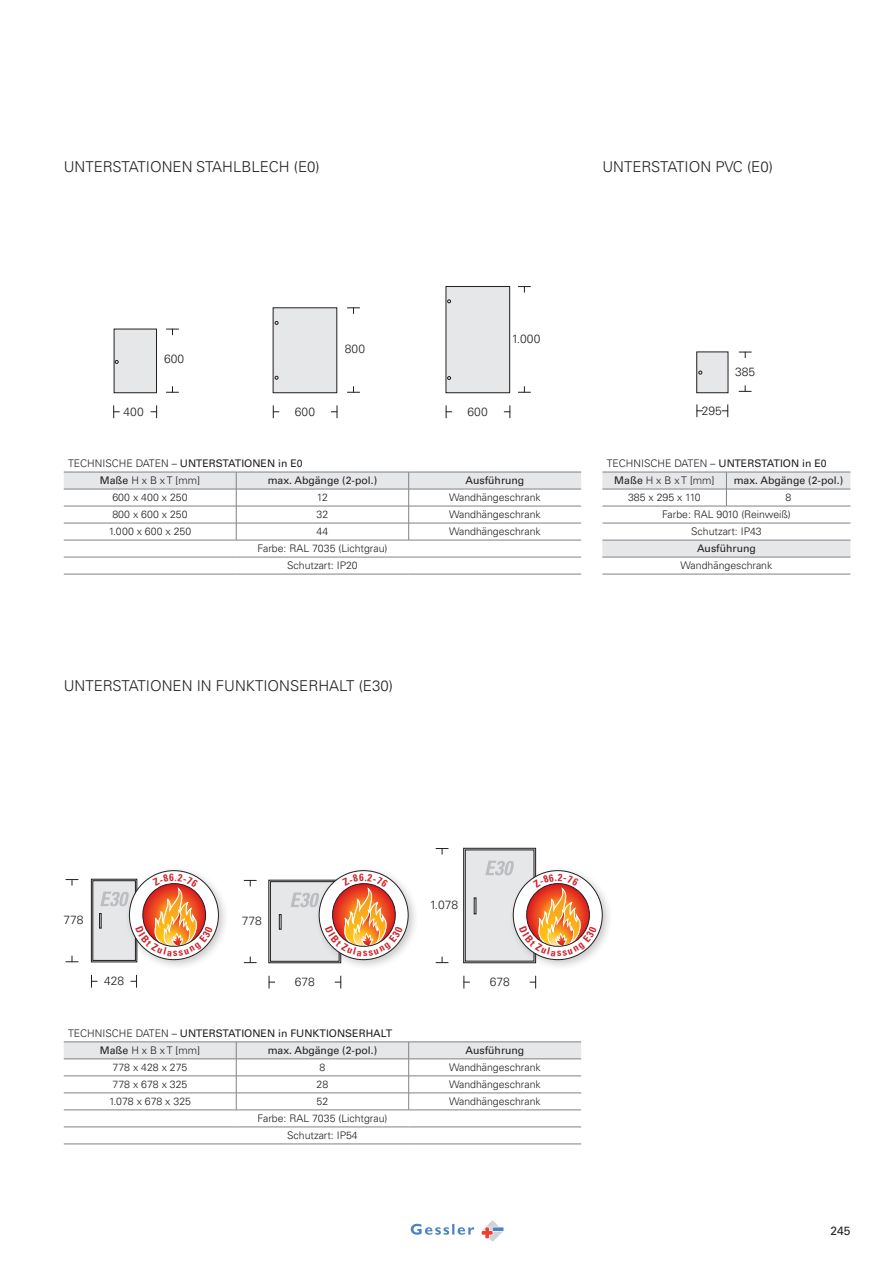
<style>
.page{position:relative;width:893px;height:1263px;background:#fff}
.page>*{position:absolute;margin:0;border:0;box-sizing:border-box;transform-origin:0 0}
.t1{font:300 15px "Univers LT Pro 45";color:#231f20}
.t2{font:300 12px "Univers LT Pro 45";color:#231f20}
.t3{font:12px "Univers LT Pro 55 Roman";color:#231f20}
.t4{font:300 10.5px/17px "Univers LT Pro 45";color:#231f20;text-align:center}
.t5{font:10.5px "Univers LT Pro 55 Roman";color:#231f20}
.s1{font-family:"Univers LT Pro 45";font-weight:300}
.s2{font-family:"Univers LT Pro 55 Roman";font-weight:400}
</style>
<div class="page">
<svg style="left:482px;top:1220px;width:21px;height:21px"></svg>
<svg style="left:411px;top:1224px;width:63px;height:11px"></svg>
<svg style="left:602px;top:472px;width:248px;height:85px"></svg>
<hr style="left:602px;top:506px;width:124px;height:1px;background:#808285">
<hr style="left:726px;top:506px;width:124px;height:1px;background:#808285">
<hr style="left:602px;top:523px;width:124px;height:1px;background:#808285">
<hr style="left:726px;top:523px;width:124px;height:1px;background:#808285">
<hr style="left:602px;top:540px;width:124px;height:1px;background:#808285">
<hr style="left:726px;top:540px;width:124px;height:1px;background:#808285">
<hr style="left:602px;top:557px;width:124px;height:1px;background:#808285">
<hr style="left:726px;top:557px;width:124px;height:1px;background:#808285">
<hr style="left:602px;top:574px;width:124px;height:1px;background:#808285">
<hr style="left:726px;top:574px;width:124px;height:1px;background:#808285">
<hr style="left:64px;top:1041px;width:172px;height:1px;background:#808285">
<hr style="left:236px;top:1041px;width:173px;height:1px;background:#808285">
<hr style="left:409px;top:1041px;width:172px;height:1px;background:#808285">
<svg style="left:64px;top:1042px;width:517px;height:68px"></svg>
<hr style="left:64px;top:1110px;width:172px;height:1px;background:#808285">
<hr style="left:236px;top:1110px;width:173px;height:1px;background:#808285">
<hr style="left:409px;top:1110px;width:172px;height:1px;background:#808285">
<hr style="left:64px;top:1127px;width:172px;height:1px;background:#808285">
<hr style="left:236px;top:1127px;width:173px;height:1px;background:#808285">
<hr style="left:409px;top:1127px;width:172px;height:1px;background:#808285">
<hr style="left:64px;top:1144px;width:172px;height:1px;background:#808285">
<hr style="left:236px;top:1144px;width:173px;height:1px;background:#808285">
<hr style="left:409px;top:1144px;width:172px;height:1px;background:#808285">
<svg style="left:64px;top:472px;width:517px;height:68px"></svg>
<hr style="left:64px;top:540px;width:172px;height:1px;background:#808285">
<hr style="left:236px;top:540px;width:173px;height:1px;background:#808285">
<hr style="left:409px;top:540px;width:172px;height:1px;background:#808285">
<hr style="left:64px;top:557px;width:172px;height:1px;background:#808285">
<hr style="left:236px;top:557px;width:173px;height:1px;background:#808285">
<hr style="left:409px;top:557px;width:172px;height:1px;background:#808285">
<hr style="left:64px;top:574px;width:172px;height:1px;background:#808285">
<hr style="left:236px;top:574px;width:173px;height:1px;background:#808285">
<hr style="left:409px;top:574px;width:172px;height:1px;background:#808285">
<svg style="left:739px;top:352px;width:13px;height:6px"></svg>
<svg style="left:739px;top:385px;width:12px;height:7px"></svg>
<svg style="left:696px;top:404px;width:7px;height:13px"></svg>
<svg style="left:722px;top:404px;width:6px;height:13px"></svg>
<div style="left:697px;top:352px;width:31px;height:41px;background:#e6e7e9"></div>
<svg style="left:166px;top:329px;width:13px;height:6px"></svg>
<svg style="left:166px;top:386px;width:13px;height:7px"></svg>
<svg style="left:113px;top:405px;width:7px;height:13px"></svg>
<svg style="left:151px;top:405px;width:6px;height:13px"></svg>
<div style="left:114px;top:329px;width:42px;height:64px;background:#e6e7e9"></div>
<div style="left:114px;top:329px;width:43px;height:64px;border:1px solid #231f20"></div>
<svg style="left:115px;top:360px;width:3px;height:4px"></svg>
<svg style="left:347px;top:307px;width:13px;height:7px"></svg>
<svg style="left:347px;top:386px;width:13px;height:7px"></svg>
<svg style="left:273px;top:405px;width:6px;height:13px"></svg>
<svg style="left:331px;top:405px;width:7px;height:13px"></svg>
<div style="left:273px;top:308px;width:64px;height:85px;background:#e6e7e9"></div>
<svg style="left:518px;top:286px;width:13px;height:7px"></svg>
<svg style="left:518px;top:386px;width:13px;height:7px"></svg>
<svg style="left:446px;top:405px;width:6px;height:13px"></svg>
<svg style="left:504px;top:405px;width:6px;height:13px"></svg>
<div style="left:446px;top:286px;width:64px;height:107px;background:#e6e7e9"></div>
<div style="left:446px;top:286px;width:64px;height:107px;border:1px solid #231f20"></div>
<svg style="left:447px;top:376px;width:4px;height:4px"></svg>
<svg style="left:66px;top:879px;width:12px;height:6px"></svg>
<svg style="left:66px;top:956px;width:12px;height:6px"></svg>
<svg style="left:91px;top:975px;width:6px;height:13px"></svg>
<svg style="left:131px;top:975px;width:6px;height:13px"></svg>
<div style="left:91px;top:879px;width:46px;height:83px;border:1px solid #231f20"></div>
<div style="left:93px;top:881px;width:42px;height:79px;background:#e6e7e9"></div>
<svg style="left:99px;top:913px;width:2px;height:15px"></svg>
<svg style="left:100px;top:891px;width:24px;height:15px"></svg>
<svg style="left:436px;top:848px;width:12px;height:6px"></svg>
<svg style="left:436px;top:956px;width:12px;height:7px"></svg>
<svg style="left:463px;top:976px;width:7px;height:12px"></svg>
<svg style="left:530px;top:976px;width:6px;height:12px"></svg>
<div style="left:463px;top:848px;width:73px;height:115px;border:1px solid #231f20"></div>
<div style="left:465px;top:850px;width:69px;height:111px;background:#e6e7e9"></div>
<div style="left:465px;top:850px;width:69px;height:111px;border:1px solid #231f20"></div>
<svg style="left:474px;top:898px;width:2px;height:16px"></svg>
<div style="left:508px;top:865px;width:106px;height:106px;background:#231f20;opacity:.25"></div>
<svg style="left:513px;top:871px;width:89px;height:89px"></svg>
<div style="left:124px;top:865px;width:106px;height:106px;background:#231f20;opacity:.25"></div>
<svg style="left:129px;top:871px;width:89px;height:89px"></svg>
<svg style="left:244px;top:880px;width:13px;height:6px"></svg>
<svg style="left:244px;top:956px;width:13px;height:7px"></svg>
<svg style="left:269px;top:976px;width:6px;height:12px"></svg>
<svg style="left:335px;top:976px;width:6px;height:12px"></svg>
<div style="left:269px;top:880px;width:72px;height:83px;border:1px solid #231f20"></div>
<div style="left:270px;top:882px;width:69px;height:79px;background:#e6e7e9"></div>
<div style="left:270px;top:881px;width:69px;height:80px;border:1px solid #231f20"></div>
<svg style="left:279px;top:914px;width:2px;height:15px"></svg>
<div style="left:314px;top:865px;width:105px;height:106px;background:#231f20;opacity:.25"></div>
<svg style="left:319px;top:871px;width:89px;height:89px"></svg>
<svg style="left:485px;top:861px;width:112px;height:95px"></svg>
<svg style="left:135px;top:874px;width:78px;height:82px"></svg>
<svg style="left:291px;top:874px;width:112px;height:82px"></svg>
<h1 class="t1" style="left:64px;top:157px;width:258px">UNTERSTATIONEN STAHLBLECH (E0)</h1>
<h1 class="t1" style="left:602px;top:157px;width:172px">UNTERSTATION PVC (E0)</h1>
<p class="t2" style="left:123px;top:403px;width:22px">400</p>
<p class="t2" style="left:164px;top:351px;width:22px">600</p>
<p class="t2" style="left:295px;top:403px;width:22px">600</p>
<p class="t2" style="left:345px;top:341px;width:22px">800</p>
<p class="t2" style="left:468px;top:403px;width:22px">600</p>
<p class="t2" style="left:512px;top:331px;width:30px">1.000</p>
<p class="t5" style="left:68px;top:456px;width:236px"><span class="s1">TECHNISCHE DATEN –</span> UNTERSTATIONEN in E0</p>
<p class="t4" style="left:100px;top:471px;width:102px"><span class="s2">Maße</span> H x B x T [mm]</p>
<p class="t5" style="left:268px;top:473px;width:111px">max. Abgänge (2-pol.)</p>
<p class="t5" style="left:465px;top:473px;width:60px">Ausführung</p>
<p class="t4" style="left:112px;top:488px;width:77px">600 x 400 x 250</p>
<p class="t4" style="left:317px;top:488px;width:13px">12</p>
<p class="t4" style="left:449px;top:488px;width:93px">Wandhängeschrank</p>
<p class="t4" style="left:112px;top:505px;width:77px">800 x 600 x 250</p>
<p class="t4" style="left:317px;top:505px;width:13px">32</p>
<p class="t4" style="left:449px;top:505px;width:93px">Wandhängeschrank</p>
<p class="t4" style="left:109px;top:522px;width:84px">1.000 x 600 x 250</p>
<p class="t4" style="left:317px;top:522px;width:13px">44</p>
<p class="t4" style="left:449px;top:522px;width:93px">Wandhängeschrank</p>
<p class="t4" style="left:257px;top:539px;width:131px">Farbe: RAL 7035 (Lichtgrau)<br>Schutzart: IP20</p>
<h1 class="t1" style="left:64px;top:676px;width:331px">UNTERSTATIONEN IN FUNKTIONSERHALT (E30)</h1>
<p class="t2" style="left:702px;top:402px;width:22px">295</p>
<p class="t2" style="left:735px;top:364px;width:22px">385</p>
<p class="t4" style="left:614px;top:454px;width:214px;text-align:left;text-indent:-8px">TECHNISCHE DATEN – <span class="s2">UNTERSTATION in E0<br>Maße</span> H x B x T [mm]</p>
<p class="t5" style="left:734px;top:473px;width:111px">max. Abgänge (2-pol.)</p>
<p class="t4" style="left:628px;top:488px;width:74px">385 x 295 x 110</p>
<p class="t4" style="left:785px;top:488px;width:7px">8</p>
<p class="t4" style="left:662px;top:505px;width:130px">Farbe: RAL 9010 (Reinweiß)</p>
<p class="t4" style="left:691px;top:522px;width:72px">Schutzart: IP43</p>
<p class="t5" style="left:697px;top:541px;width:60px">Ausführung</p>
<p class="t4" style="left:681px;top:556px;width:93px">Wandhängeschrank</p>
<p class="t2" style="left:63px;top:912px;width:22px">778</p>
<p class="t2" style="left:104px;top:973px;width:22px">428</p>
<p class="t2" style="left:242px;top:913px;width:22px">778</p>
<p class="t2" style="left:295px;top:974px;width:22px">678</p>
<p class="t2" style="left:430px;top:897px;width:30px">1.078</p>
<p class="t2" style="left:490px;top:974px;width:22px">678</p>
<p class="t5" style="left:68px;top:1026px;width:326px"><span class="s1">TECHNISCHE DATEN –</span> UNTERSTATIONEN in FUNKTIONSERHALT</p>
<p class="t4" style="left:100px;top:1041px;width:102px"><span class="s2">Maße</span> H x B x T [mm]</p>
<p class="t5" style="left:268px;top:1043px;width:111px">max. Abgänge (2-pol.)</p>
<p class="t5" style="left:465px;top:1043px;width:60px">Ausführung</p>
<p class="t4" style="left:113px;top:1058px;width:76px">778 x 428 x 275</p>
<p class="t4" style="left:320px;top:1058px;width:7px">8</p>
<p class="t4" style="left:449px;top:1058px;width:93px">Wandhängeschrank</p>
<p class="t4" style="left:113px;top:1075px;width:76px">778 x 678 x 325</p>
<p class="t4" style="left:317px;top:1075px;width:13px">28</p>
<p class="t4" style="left:449px;top:1075px;width:93px">Wandhängeschrank</p>
<p class="t4" style="left:109px;top:1092px;width:84px">1.078 x 678 x 325</p>
<p class="t4" style="left:317px;top:1092px;width:13px">52</p>
<p class="t4" style="left:449px;top:1092px;width:93px">Wandhängeschrank</p>
<p class="t4" style="left:257px;top:1109px;width:131px">Farbe: RAL 7035 (Lichtgrau)<br>Schutzart: IP54</p>
<p class="t3" style="left:830px;top:1222px;width:22px">245</p>
</div>
